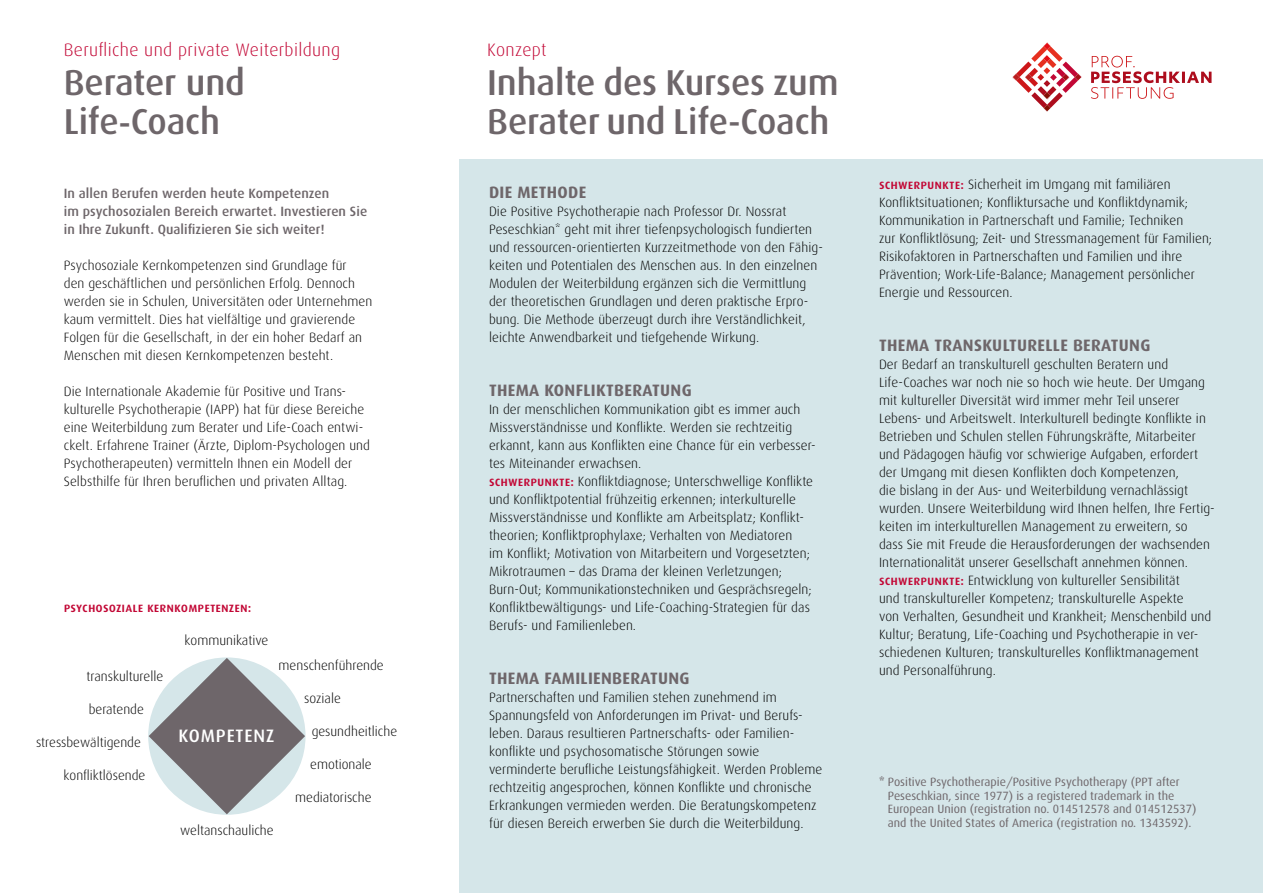
<style>
.page{position:relative;width:1263px;height:893px;background:#fff}
.page>*{position:absolute;margin:0;border:0;box-sizing:border-box;transform-origin:0 0}
.t1{font:500 36px/39px "Dax";letter-spacing:-.005em;color:#6e666a}
.t2{font:300 18px "Dax";letter-spacing:.02em;color:#c20735}
.t3{font:500 18px "Dax";letter-spacing:.05em;color:#fff}
.t4{font:16.5px "Dax Bold Caps";letter-spacing:.02em;color:#6e666a}
.t5{font:300 13.5px/18px "Dax";letter-spacing:.005em;color:#000}
.t6{font:500 13.5px/18px "Dax";letter-spacing:.005em;color:#6e666a}
.t7{font:13.5px "Dax Medium Caps";letter-spacing:.005em;color:#c20735}
.t8{font:12px/13.5px "Dax";color:#6e666a}
.s1{font-family:"Dax Medium Caps";font-weight:400;color:#c20735}
.s2{font-weight:700}
</style>
<div class="page">
<div style="left:459px;top:159px;width:804px;height:734px;background:#d5e6e9"></div>
<svg style="left:1013px;top:43px;width:68px;height:68px"></svg>
<svg style="left:1091px;top:56px;width:120px;height:43px"></svg>
<svg style="left:149px;top:658px;width:156px;height:156px"></svg>
<h2 class="t2" style="left:64px;top:40px;width:278px">Berufliche und private Weiterbildung</h2>
<h1 class="t1" style="left:64px;top:64px;width:183px">Berater und<br>Life-Coach</h1>
<p class="t6" style="left:64px;top:184px;width:305px">In allen Berufen werden heute Kompetenzen<br>im psychosozialen Bereich erwartet. Investieren Sie in Ihre Zukunft. Qualifizieren Sie sich weiter!</p>
<p class="t5" style="left:64px;top:256px;width:310px">Psychosoziale Kernkompetenzen sind Grundlage für<br>den geschäftlichen und persönlichen Erfolg. Dennoch werden sie in Schulen, Universitäten oder Unternehmen kaum vermittelt. Dies hat vielfältige und gravierende Folgen für die Gesellschaft, in der ein hoher Bedarf an Menschen mit diesen Kernkompetenzen besteht.</p>
<p class="t5" style="left:64px;top:382px;width:308px">Die Internationale Akademie für Positive und Trans&shy;kulturelle Psychotherapie (IAPP) hat für diese Bereiche eine Weiterbildung zum Berater und Life-Coach entwi&shy;ckelt. Erfahrene Trainer (Ärzte, Diplom-Psychologen und Psychotherapeuten) vermitteln Ihnen ein Modell der Selbsthilfe für Ihren beruflichen und privaten Alltag.</p>
<p class="t7" style="left:64px;top:600px;width:189px">psychosoziale kernkompetenzen:</p>
<p class="t5" style="left:185px;top:632px;width:85px">kommunikative</p>
<p class="t5" style="left:87px;top:667px;width:78px">transkulturelle</p>
<p class="t5" style="left:89px;top:700px;width:57px">beratende</p>
<p class="t5" style="left:36px;top:733px;width:106px">stressbewältigende</p>
<p class="t5" style="left:64px;top:766px;width:83px">konfliktlösende</p>
<p class="t5" style="left:279px;top:657px;width:107px">menschenführende</p>
<p class="t5" style="left:304px;top:690px;width:38px">soziale</p>
<p class="t5" style="left:312px;top:723px;width:87px">gesundheitliche</p>
<p class="t5" style="left:310px;top:756px;width:63px">emotionale</p>
<p class="t5" style="left:295px;top:789px;width:78px">mediatorische</p>
<h2 class="t3" style="left:179px;top:726px;width:97px">KOMPETENZ</h2>
<p class="t5" style="left:180px;top:822px;width:95px">weltanschauliche</p>
<h2 class="t2" style="left:487px;top:40px;width:61px">Konzept</h2>
<h1 class="t1" style="left:487px;top:64px;width:353px">Inhalte des Kurses zum<br>Berater und Life-Coach</h1>
<p class="t4" style="left:489px;top:183px;width:99px">DIE METHODE</p>
<p class="t5" style="left:489px;top:202px;width:335px">Die Positive Psychotherapie nach Professor Dr. Nossrat Peseschkian* geht mit ihrer tiefenpsychologisch fundierten und ressourcen-orientierten Kurzzeitmethode von den Fähig&shy;keiten und Potentialen des Menschen aus. In den einzelnen Modulen der Weiterbildung ergänzen sich die Vermittlung der theoretischen Grundlagen und deren praktische Erpro&shy;bung. Die Methode überzeugt durch ihre Verständlichkeit, leichte Anwendbarkeit und tiefgehende Wirkung.</p>
<p class="t4" style="left:489px;top:381px;width:204px">THEMA KONFLIKTBERATUNG</p>
<p class="t5" style="left:489px;top:400px;width:328px">In der menschlichen Kommunikation gibt es immer auch Missverständnisse und Konflikte. Werden sie rechtzeitig erkannt, kann aus Konflikten eine Chance für ein verbesser&shy;tes Miteinander erwachsen.<br><span class="s1">schwerpunkte:</span> Konfliktdiagnose; Unterschwellige Konflikte und Konfliktpotential frühzeitig erkennen; interkulturelle Missverständnisse und Konflikte am Arbeitsplatz; Konflikt&shy;theorien; Konfliktprophylaxe; Verhalten von Mediatoren<br>im Konflikt; Motivation von Mitarbeitern und Vorgesetzten; Mikrotraumen – das Drama der kleinen Verletzungen; Burn-Out; Kommunikationstechniken und Gesprächsregeln; Konfliktbewältigungs- und Life-Coaching-Strategien für das Berufs- und Familienleben.</p>
<p class="t4" style="left:489px;top:669px;width:202px">THEMA FAMILIENBERATUNG</p>
<p class="t5" style="left:489px;top:688px;width:335px">Partnerschaften und Familien stehen zunehmend im Spannungsfeld von Anforderungen im Privat- und Berufs&shy;leben. Daraus resultieren Partnerschafts- oder Familien&shy;konflikte und psychosomatische Störungen sowie verminderte berufliche Leistungsfähigkeit. Werden Probleme rechtzeitig angesprochen, können Konflikte und chronische Erkrankungen vermieden werden. Die Beratungskompetenz für diesen Bereich erwerben Sie durch die Weiterbildung.</p>
<p class="t5" style="left:879px;top:175px;width:335px"><span class="s1">schwerpunkte:</span> Sicherheit im Umgang mit familiären Konfliktsituationen; Konfliktursache und Konfliktdynamik; Kommunikation in Partnerschaft und Familie; Techniken<br>zur Konfliktlösung; Zeit- und Stressmanagement für Familien; Risikofaktoren in Partnerschaften und Familien und ihre Prävention; Work-Life-Balance; Management persönlicher Energie und Ressourcen.</p>
<p class="t4" style="left:879px;top:336px;width:273px">THEMA TRANSKULTURELLE BERATUNG</p>
<p class="t5" style="left:879px;top:355px;width:337px">Der Bedarf an transkulturell geschulten Beratern und Life-Coaches war noch nie so hoch wie heute. Der Umgang mit kultureller Diversität wird immer mehr Teil unserer Lebens- und Arbeitswelt. Interkulturell bedingte Konflikte in Betrieben und Schulen stellen Führungskräfte, Mitarbeiter und Pädagogen häufig vor schwierige Aufgaben, erfordert der Umgang mit diesen Konflikten doch Kompetenzen,<br>die bislang in der Aus- und Weiterbildung vernachlässigt wurden. Unsere Weiterbildung wird Ihnen helfen, Ihre Fertig&shy;keiten im interkulturellen Management zu erweitern, so dass Sie mit Freude die Herausforderungen der wachsenden Internationalität unserer Gesellschaft annehmen können. <span class="s1">schwerpunkte:</span> Entwicklung von kultureller Sensibilität<br>und transkultureller Kompetenz; transkulturelle Aspekte<br>von Verhalten, Gesundheit und Krankheit; Menschenbild und Kultur; Beratung, Life-Coaching und Psychotherapie in ver&shy;schiedenen Kulturen; transkulturelles Konfliktmanagement und Personalführung.</p>
<p class="t8" style="left:888px;top:776px;width:310px;text-indent:-9px"><span class="s2">*</span> Positive Psychotherapie/Positive Psychotherapy (PPT after Peseschkian, since 1977) is a registered trademark in the European Union (registration no. 014512578 and 014512537) and the United States of America (registration no. 1343592).</p>
</div>
